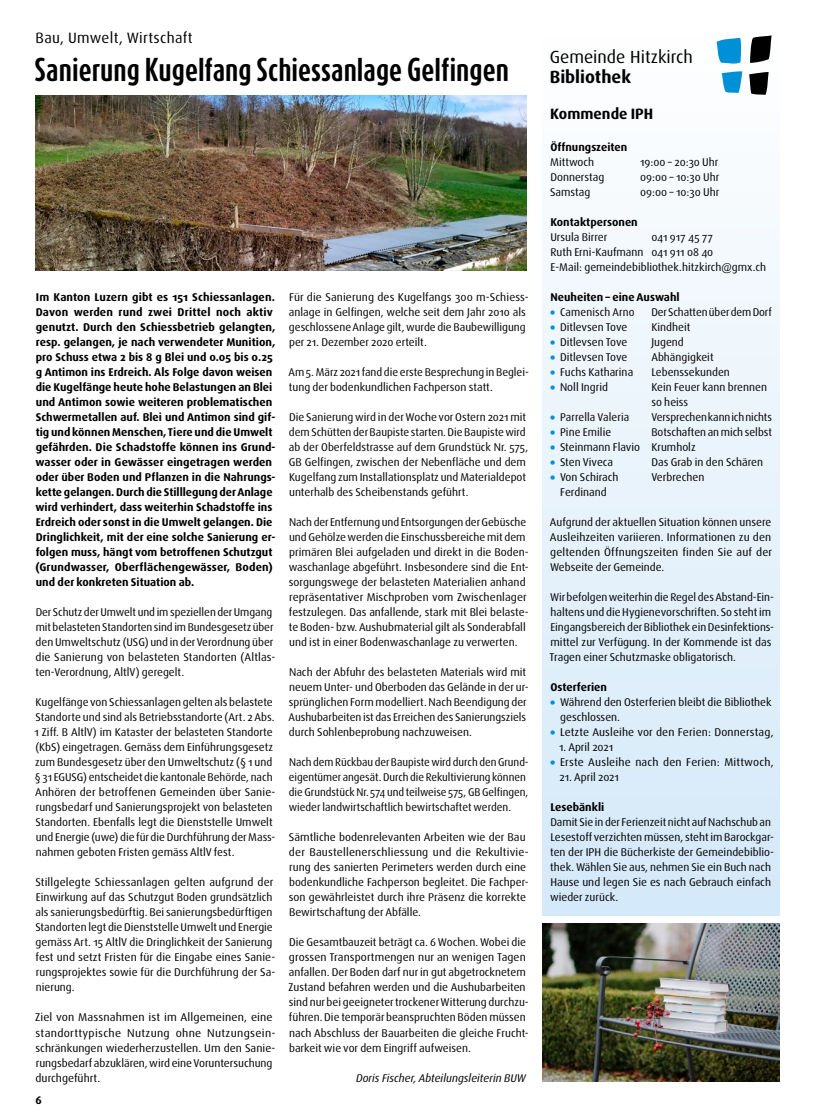
<style>
.page{position:relative;width:815px;height:1117px;background:#fff}
.page>*{position:absolute;margin:0;border:0;box-sizing:border-box;transform-origin:0 0}
.t1{font:700 27.5px "Dax Compact Pro";color:#000}
.t2{font:17.62px "Dax Pro";color:#000}
.t3{font:700 17.62px "Dax Pro";color:#000}
.t4{font:15px "Dax Pro";letter-spacing:.02em;color:#000}
.t5{font:700 15px "Dax Pro";color:#000}
.t6{font:11.25px/15px "Dax Pro";color:#000}
.t7{font:700 11.25px/15px "Dax Pro";color:#000}
.t8{font:11.25px/15px "Dax Pro";color:#000;scale:.96 1}
.t9{font:11.25px/15px "Dax Pro";color:#000;scale:1.04 1}
.t10{font:italic 11.25px "Dax Pro";color:#000}
.s1{font-weight:700;font-size:15px;color:#0090d7}
</style>
<div class="page">
<div style="left:542px;top:35px;width:238px;height:881px;background:linear-gradient(to bottom,#fefefe,#d4e9f9)"></div>
<svg style="left:750px;top:35px;width:22px;height:28px"></svg>
<svg style="left:717px;top:38px;width:25px;height:27px"></svg>
<svg style="left:749px;top:72px;width:20px;height:23px"></svg>
<svg style="left:722px;top:71px;width:20px;height:22px"></svg>
<img style="left:35px;top:95px;width:491px;height:176px">
<img style="left:542px;top:923px;width:238px;height:158px">
<h3 class="t4" style="left:35px;top:29px;width:159px">Bau, Umwelt, Wirtschaft</h3>
<h1 class="t1" style="left:35px;top:51px;width:476px">Sanierung Kugelfang Schiessanlage Gelfingen</h1>
<p class="t7" style="left:36px;top:289px;width:242px">Im Kanton Luzern gibt es 151 Schiessanlagen.<br>Davon werden rund zwei Drittel noch aktiv genutzt. Durch den Schiessbetrieb gelangten, resp. gelangen, je nach verwendeter Munition, pro Schuss etwa 2 bis 8 g Blei und 0.05 bis 0.25 g Antimon ins Erdreich. Als Folge davon weisen die Kugelfänge heute hohe Belastungen an Blei und Antimon sowie weiteren problematischen Schwermetallen auf. Blei und Antimon sind gif&shy;tig und können Menschen, Tiere und die Umwelt gefährden. Die Schadstoffe können ins Grund&shy;wasser oder in Gewässer eingetragen werden oder über Boden und Pflanzen in die Nahrungs&shy;kette gelangen. Durch die Stilllegung der Anlage wird verhindert, dass weiterhin Schadstoffe ins Erdreich oder sonst in die Umwelt gelangen. Die Dringlichkeit, mit der eine solche Sanierung er&shy;folgen muss, hängt vom betroffenen Schutzgut (Grundwasser, Oberflächengewässer, Boden) und der konkreten Situation ab.</p>
<p class="t6" style="left:35px;top:604px;width:241px">Der Schutz der Umwelt und im speziellen der Umgang mit belasteten Standorten sind im Bundesgesetz über den Umweltschutz (USG) und in der Verordnung über die Sanierung von belasteten Standorten (Altlas&shy;ten-Verordnung, AltlV) geregelt.</p>
<p class="t6" style="left:35px;top:694px;width:242px">Kugelfänge von Schiessanlagen gelten als belastete Standorte und sind als Betriebsstandorte (Art. 2 Abs.<br>1 Ziff. B AltlV) im Kataster der belasteten Standorte (KbS) eingetragen. Gemäss dem Einführungsgesetz zum Bundesgesetz über den Umweltschutz (§ 1 und § 31 EGUSG) entscheidet die kantonale Behörde, nach Anhören der betroffenen Gemeinden über Sanie&shy;rungsbedarf und Sanierungsprojekt von belasteten Standorten. Ebenfalls legt die Dienststelle Umwelt und Energie (uwe) die für die Durchführung der Mass&shy;nahmen geboten Fristen gemäss AltlV fest.</p>
<p class="t6" style="left:35px;top:874px;width:242px">Stillgelegte Schiessanlagen gelten aufgrund der Einwirkung auf das Schutzgut Boden grundsätzlich als sanierungsbedürftig. Bei sanierungsbedürftigen Standorten legt die Dienststelle Umwelt und Energie gemäss Art. 15 AltlV die Dringlichkeit der Sanierung fest und setzt Fristen für die Eingabe eines Sanie&shy;rungsprojektes sowie für die Durchführung der Sa&shy;nierung.</p>
<p class="t9" style="left:35px;top:1009px;width:233px">Ziel von Massnahmen ist im Allgemeinen, eine standorttypische Nutzung ohne Nutzungsein&shy;schränkungen wiederherzustellen. Um den Sanie&shy;rungsbedarf abzuklären, wird eine Voruntersuchung durchgeführt.</p>
<p class="t7" style="left:35px;top:1092px;width:8px">6</p>
<p class="t6" style="left:289px;top:289px;width:241px">Für die Sanierung des Kugelfangs 300 m-Schiess&shy;anlage in Gelfingen, welche seit dem Jahr 2010 als geschlossene Anlage gilt, wurde die Baubewilligung per 21. Dezember 2020 erteilt.</p>
<p class="t6" style="left:288px;top:364px;width:242px">Am 5. März 2021 fand die erste Besprechung in Beglei&shy;tung der bodenkundlichen Fachperson statt.</p>
<p class="t6" style="left:289px;top:409px;width:241px">Die Sanierung wird in der Woche vor Ostern 2021 mit dem Schütten der Baupiste starten. Die Baupiste wird ab der Oberfeldstrasse auf dem Grundstück Nr. 575, GB Gelfingen, zwischen der Nebenfläche und dem Kugelfang zum Installationsplatz und Materialdepot unterhalb des Scheibenstands geführt.</p>
<p class="t6" style="left:289px;top:514px;width:242px">Nach der Entfernung und Entsorgungen der Gebüsche und Gehölze werden die Einschussbereiche mit dem primären Blei aufgeladen und direkt in die Boden&shy;waschanlage abgeführt. Insbesondere sind die Ent&shy;sorgungswege der belasteten Materialien anhand repräsentativer Mischproben vom Zwischenlager festzulegen. Das anfallende, stark mit Blei belaste&shy;te Boden- bzw. Aushubmaterial gilt als Sonderabfall und ist in einer Bodenwaschanlage zu verwerten.</p>
<p class="t6" style="left:288px;top:664px;width:242px">Nach der Abfuhr des belasteten Materials wird mit neuem Unter- und Oberboden das Gelände in der ur&shy;sprünglichen Form modelliert. Nach Beendigung der Aushubarbeiten ist das Erreichen des Sanierungsziels durch Sohlenbeprobung nachzuweisen.</p>
<p class="t8" style="left:289px;top:754px;width:251px">Nach dem Rückbau der Baupiste wird durch den Grund&shy;eigentümer angesät. Durch die Rekultivierung können die Grundstück Nr. 574 und teilweise 575, GB Gelfingen, wieder landwirtschaftlich bewirtschaftet werden.</p>
<p class="t6" style="left:289px;top:829px;width:242px">Sämtliche bodenrelevanten Arbeiten wie der Bau der Baustellenerschliessung und die Rekultivie&shy;rung des sanierten Perimeters werden durch eine bodenkundliche Fachperson begleitet. Die Fachper&shy;son gewährleistet durch ihre Präsenz die korrekte Bewirtschaftung der Abfälle.</p>
<p class="t6" style="left:288px;top:934px;width:242px">Die Gesamtbauzeit beträgt ca. 6 Wochen. Wobei die grossen Transportmengen nur an wenigen Tagen anfallen. Der Boden darf nur in gut abgetrocknetem Zustand befahren werden und die Aushubarbeiten sind nur bei geeigneter trockener Witterung durchzu&shy;führen. Die temporär beanspruchten Böden müssen nach Abschluss der Bauarbeiten die gleiche Frucht&shy;barkeit wie vor dem Eingriff aufweisen.</p>
<p class="t10" style="left:356px;top:1070px;width:172px">Doris Fischer, Abteilungsleiterin BUW</p>
<h2 class="t2" style="left:550px;top:46px;width:145px">Gemeinde Hitzkirch</h2>
<h2 class="t3" style="left:550px;top:65px;width:83px">Bibliothek</h2>
<h3 class="t5" style="left:550px;top:104px;width:104px">Kommende IPH</h3>
<p class="t7" style="left:550px;top:139px;width:78px">Öffnungszeiten</p>
<p class="t6" style="left:550px;top:154px;width:45px">Mittwoch</p>
<p class="t6" style="left:640px;top:154px;width:80px">19:00 – 20:30 Uhr</p>
<p class="t6" style="left:550px;top:169px;width:56px">Donnerstag</p>
<p class="t6" style="left:640px;top:169px;width:81px">09:00 – 10:30 Uhr</p>
<p class="t6" style="left:550px;top:184px;width:42px">Samstag</p>
<p class="t6" style="left:640px;top:184px;width:81px">09:00 – 10:30 Uhr</p>
<p class="t7" style="left:550px;top:214px;width:89px">Kontaktpersonen</p>
<p class="t6" style="left:550px;top:229px;width:59px">Ursula Birrer</p>
<p class="t6" style="left:550px;top:229px;width:217px;text-indent:101px">041 917 45 77<br>Ruth Erni-Kaufmann 041 911 08 40<br>E-Mail: gemeindebibliothek.hitzkirch@gmx.ch</p>
<p class="t7" style="left:550px;top:289px;width:131px">Neuheiten – eine Auswahl</p>
<p class="t6" style="left:550px;top:304px;width:86px"><span class="s1">•</span> Camenisch Arno</p>
<p class="t6" style="left:651px;top:304px;width:122px">Der Schatten über dem Dorf</p>
<p class="t6" style="left:550px;top:319px;width:79px"><span class="s1">•</span> Ditlevsen Tove</p>
<p class="t6" style="left:651px;top:319px;width:41px">Kindheit</p>
<p class="t6" style="left:550px;top:334px;width:79px"><span class="s1">•</span> Ditlevsen Tove</p>
<p class="t6" style="left:651px;top:334px;width:34px">Jugend</p>
<p class="t6" style="left:550px;top:349px;width:79px"><span class="s1">•</span> Ditlevsen Tove</p>
<p class="t6" style="left:651px;top:349px;width:64px">Abhängigkeit</p>
<p class="t6" style="left:550px;top:364px;width:85px"><span class="s1">•</span> Fuchs Katharina</p>
<p class="t6" style="left:651px;top:364px;width:80px">Lebenssekunden</p>
<p class="t6" style="left:550px;top:379px;width:60px"><span class="s1">•</span> Noll Ingrid</p>
<p class="t6" style="left:651px;top:379px;width:117px">Kein Feuer kann brennen so heiss</p>
<p class="t6" style="left:550px;top:409px;width:81px"><span class="s1">•</span> Parrella Valeria</p>
<p class="t6" style="left:651px;top:409px;width:122px">Versprechen kann ich nichts</p>
<p class="t6" style="left:550px;top:424px;width:63px"><span class="s1">•</span> Pine Emilie</p>
<p class="t6" style="left:651px;top:424px;width:122px">Botschaften an mich selbst</p>
<p class="t6" style="left:550px;top:439px;width:147px"><span class="s1">•</span> Steinmann Flavio Krumholz</p>
<p class="t6" style="left:550px;top:454px;width:65px"><span class="s1">•</span> Sten Viveca</p>
<p class="t6" style="left:651px;top:454px;width:113px">Das Grab in den Schären</p>
<p class="t6" style="left:550px;top:469px;width:70px"><span class="s1">•</span> Von Schirach</p>
<p class="t6" style="left:651px;top:469px;width:54px">Verbrechen</p>
<p class="t6" style="left:560px;top:484px;width:48px">Ferdinand</p>
<p class="t6" style="left:550px;top:514px;width:224px;text-align:justify">Aufgrund der aktuellen Situation können unsere Ausleihzeiten variieren. Informationen zu den geltenden Öffnungszeiten finden Sie auf der Webseite der Gemeinde.</p>
<p class="t6" style="left:550px;top:589px;width:226px">Wir befolgen weiterhin die Regel des Abstand-Ein&shy;haltens und die Hygienevorschriften. So steht im Eingangsbereich der Bibliothek ein Desinfektions&shy;mittel zur Verfügung. In der Kommende ist das Tragen einer Schutzmaske obligatorisch.</p>
<p class="t7" style="left:550px;top:679px;width:58px">Osterferien</p>
<p class="t6" style="left:560px;top:694px;width:213px;text-indent:-10px"><span class="s1">•</span> Während den Osterferien bleibt die Bibliothek geschlossen.</p>
<p class="t6" style="left:550px;top:724px;width:225px"><span class="s1">•</span> Letzte Ausleihe vor den Ferien: Donnerstag,</p>
<p class="t6" style="left:559px;top:739px;width:55px">1. April 2021</p>
<p class="t6" style="left:550px;top:754px;width:225px"><span class="s1">•</span> Erste Ausleihe nach den Ferien: Mittwoch,</p>
<p class="t6" style="left:560px;top:769px;width:61px">21. April 2021</p>
<p class="t7" style="left:550px;top:799px;width:55px">Lesebänkli</p>
<p class="t6" style="left:550px;top:814px;width:226px">Damit Sie in der Ferienzeit nicht auf Nachschub an Lesestoff verzichten müssen, steht im Barockgar&shy;ten der IPH die Bücherkiste der Gemeindebiblio&shy;thek. Wählen Sie aus, nehmen Sie ein Buch nach Hause und legen Sie es nach Gebrauch einfach wieder zurück.</p>
</div>
